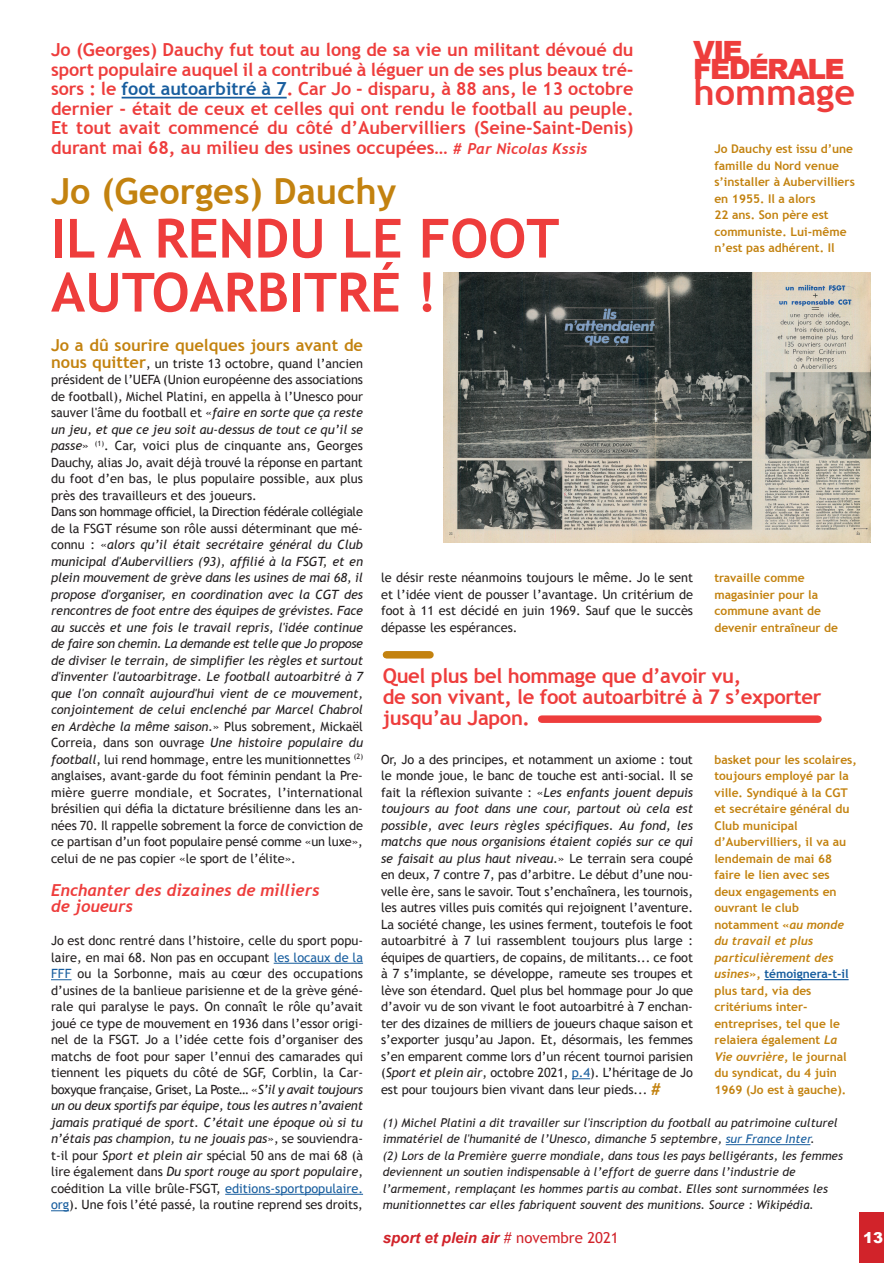
<style>
.page{position:relative;width:893px;height:1263px;background:#fff}
.page>*{position:absolute;margin:0;border:0;box-sizing:border-box;transform-origin:0 0}
.t1{font:700 54px/54px "Trebuchet MS";color:#ee3d3c}
.t2{font:700 36px "Trebuchet MS";color:#c3820f}
.t3{font:700 36px "Trebuchet MS";color:#ee3d3c}
.t4{font:900 27.9px "Arial";letter-spacing:-.06em;color:#ee3d3c}
.t5{font:700 20.25px/21px "Trebuchet MS";letter-spacing:-.02em;color:#ee3d3c}
.t6{font:700 18px/19.5px "Trebuchet MS";color:#ee3d3c;text-align:justify}
.t7{font:italic 700 16.5px/16.5px "Trebuchet";color:#ee3d3c}
.t8{font:700 16.5px "Trebuchet MS";color:#c3820f}
.t9{font:italic 700 15px "Arial";color:#d1232a}
.t10{font:900 15px "Arial";color:#fff}
.t11{font:12.75px/16.5px "Trebuchet MS";letter-spacing:-.005em;color:#231f20;text-align:justify}
.t12{font:700 12px/16.5px "Trebuchet MS";color:#c3820f}
.t13{font:italic 12px/16.5px "Trebuchet MS";color:#231f20}
.t14{font:italic 700 12px/16.5px "Trebuchet";color:#c3820f}
.s1{color:#175d9e}
.s2{font-family:"Trebuchet";font-style:italic;font-size:15px}
.s3{font-weight:700;font-size:16.5px;color:#c3820f}
.s4{font-style:italic}
.s5{font-family:"Trebuchet";font-style:italic}
.s6{font-family:"Trebuchet MS";font-style:normal}
.s7{font-family:"Trebuchet MS";font-weight:400;font-style:normal}
</style>
<div class="page">
<div style="left:859px;top:1212px;width:24px;height:51px;background:#d1232a"></div>
<hr style="left:764px;top:979px;width:85px;height:1px;background:#175d9e">
<hr style="left:726px;top:1144px;width:84px;height:1px;background:#175d9e">
<hr style="left:274px;top:963px;width:89px;height:1px;background:#175d9e">
<svg style="left:51px;top:979px;width:21px;height:1px"></svg>
<hr style="left:225px;top:1194px;width:138px;height:1px;background:#175d9e">
<svg style="left:51px;top:1210px;width:18px;height:1px"></svg>
<svg style="left:572px;top:1078px;width:18px;height:1px"></svg>
<hr style="left:122px;top:97px;width:165px;height:1px;background:#175d9e">
<div style="left:386px;top:651px;width:44px;height:7px;background:#c3820f"></div>
<div style="left:542px;top:715px;width:276px;height:8px;background:#ee3d3c"></div>
<img style="left:443px;top:272px;width:189px;height:270px">
<img style="left:632px;top:272px;width:239px;height:270px">
<p class="t6" style="left:51px;top:40px;width:584px">Jo (Georges) Dauchy fut tout au long de sa vie un militant dévoué du sport populaire auquel il a contribué à léguer un de ses plus beaux tré&shy;sors : le <span class="s1">foot autoarbitré à 7</span>. Car Jo - disparu, à 88 ans, le 13 octobre dernier - était de ceux et celles qui ont rendu le football au peuple.<br>Et tout avait commencé du côté d’Aubervilliers (Seine-Saint-Denis) durant mai 68, au milieu des usines occupées… <span class="s2"># Par Nicolas Kssis</span></p>
<h2 class="t2" style="left:51px;top:168px;width:347px">Jo (Georges) Dauchy</h2>
<h1 class="t1" style="left:51px;top:211px;width:510px">IL A RENDU LE FOOT<br>AUTOARBITRÉ !</h1>
<h3 class="t4" style="left:693px;top:31px;width:51px">VIE</h3>
<h3 class="t4" style="left:693px;top:49px;width:153px">FEDÉRALE</h3>
<h2 class="t3" style="left:693px;top:70px;width:163px">hommage</h2>
<p class="t12" style="left:714px;top:140px;width:142px">Jo Dauchy est issu d’une famille du Nord venue s’installer à Aubervilliers en 1955. Il a alors<br>22 ans. Son père est communiste. Lui-même n’est pas adhérent. Il</p>
<p class="t8" style="left:51px;top:335px;width:314px">Jo a dû sourire quelques jours avant de</p>
<p class="t11" style="left:51px;top:355px;width:314px;text-align:left"><span class="s3">nous quitter</span>, un triste 13 octobre, quand l’ancien président de l’UEFA (Union européenne des associations de football), Michel Platini, en appella à l’Unesco pour sauver l'âme du football et «<span class="s4">faire en sorte que ça reste un jeu, et que ce jeu soit au-dessus de tout ce qu’il se passe</span>» <sup>(1)</sup>. Car, voici plus de cinquante ans, Georges Dauchy, alias Jo, avait déjà trouvé la réponse en partant du foot d’en bas, le plus populaire possible, aux plus près des travailleurs et des joueurs.<br>Dans son hommage officiel, la Direction fédérale collégiale de la FSGT résume son rôle aussi déterminant que mé&shy;connu : «<span class="s4">alors qu’il était secrétaire général du Club municipal d'Aubervilliers (93), affilié à la FSGT, et en plein mouvement de grève dans les usines de mai 68, il propose d'organiser, en coordination avec la CGT des rencontres de foot entre des équipes de grévistes. Face au succès et une fois le travail repris, l'idée continue de faire son chemin. La demande est telle que Jo propose de diviser le terrain, de simplifier les règles et surtout d'inventer l'autoarbitrage. Le football autoarbitré à 7 que l'on connaît aujourd'hui vient de ce mouvement, conjointement de celui enclenché par Marcel Chabrol en Ardèche la même saison.</span>» Plus sobrement, Mickaël Correia, dans son ouvrage <span class="s4">Une histoire populaire du football</span>, lui rend hommage, entre les munitionnettes <sup>(2) </sup>anglaises, avant-garde du foot féminin pendant la Pre&shy;mière guerre mondiale, et Socrates, l’international brésilien qui défia la dictature brésilienne dans les an&shy;nées 70. Il rappelle sobrement la force de conviction de ce partisan d’un foot populaire pensé comme «un luxe», celui de ne pas copier «le sport de l’élite».</p>
<p class="t7" style="left:51px;top:882px;width:270px">Enchanter des dizaines de milliers de joueurs</p>
<p class="t11" style="left:51px;top:932px;width:314px">Jo est donc rentré dans l’histoire, celle du sport popu&shy;laire, en mai 68. Non pas en occupant <span class="s1">les locaux de la FFF</span> ou la Sorbonne, mais au cœur des occupations d’usines de la banlieue parisienne et de la grève géné&shy;rale qui paralyse le pays. On connaît le rôle qu’avait joué ce type de mouvement en 1936 dans l’essor origi&shy;nel de la FSGT. Jo a l’idée cette fois d’organiser des matchs de foot pour saper l’ennui des camarades qui tiennent les piquets du côté de SGF, Corblin, la Car&shy;boxyque française, Griset, La Poste… «<span class="s4">S’il y avait toujours un ou deux sportifs par équipe, tous les autres n’avaient jamais pratiqué de sport. C’était une époque où si tu n’étais pas champion, tu ne jouais pas</span>», se souviendra&shy;t-il pour <span class="s4">Sport et plein air</span> spécial 50 ans de mai 68 (à lire également dans <span class="s4">Du sport rouge au sport populaire</span>, coédition La ville brûle-FSGT, <span class="s1">editions-sportpopulaire. org</span>). Une fois l’été passé, la routine reprend ses droits,</p>
<p class="t11" style="left:381px;top:569px;width:314px">le désir reste néanmoins toujours le même. Jo le sent et l’idée vient de pousser l’avantage. Un critérium de foot à 11 est décidé en juin 1969. Sauf que le succès dépasse les espérances.</p>
<p class="t12" style="left:714px;top:569px;width:125px">travaille comme magasinier pour la commune avant de devenir entraîneur de</p>
<h3 class="t5" style="left:383px;top:665px;width:440px">Quel plus bel hommage que d’avoir vu,<br>de son vivant, le foot autoarbitré à 7 s’exporter jusqu’au Japon.</h3>
<p class="t11" style="left:381px;top:751px;width:314px">Or, Jo a des principes, et notamment un axiome : tout le monde joue, le banc de touche est anti-social. Il se fait la réflexion suivante : «<span class="s4">Les enfants jouent depuis toujours au foot dans une cour, partout où cela est possible, avec leurs règles spécifiques. Au fond, les matchs que nous organisions étaient copiés sur ce qui se faisait au plus haut niveau.</span>» Le terrain sera coupé en deux, 7 contre 7, pas d’arbitre. Le début d’une nou&shy;velle ère, sans le savoir. Tout s’enchaînera, les tournois, les autres villes puis comités qui rejoignent l’aventure.<br>La société change, les usines ferment, toutefois le foot autoarbitré à 7 lui rassemblent toujours plus large : équipes de quartiers, de copains, de militants... ce foot à 7 s’implante, se développe, rameute ses troupes et lève son étendard. Quel plus bel hommage pour Jo que d’avoir vu de son vivant le foot autoarbitré à 7 enchan&shy;ter des dizaines de milliers de joueurs chaque saison et s’exporter jusqu’au Japon. Et, désormais, les femmes s’en emparent comme lors d’un récent tournoi parisien (<span class="s4">Sport et plein air</span>, octobre 2021, <span class="s1">p.4</span>). L’héritage de Jo est pour toujours bien vivant dans leur pieds... <span class="s3">#</span></p>
<p class="t12" style="left:714px;top:751px;width:144px">basket pour les scolaires, toujours employé par la ville. Syndiqué à la CGT et secrétaire général du<br>Club municipal d’Aubervilliers, il va au lendemain de mai 68 faire le lien avec ses deux engagements en ouvrant le club notamment «<span class="s5">au monde</span></p>
<p class="t14" style="left:714px;top:933px;width:121px">du travail et plus particulièrement des</p>
<p class="t12" style="left:714px;top:965px;width:136px"><span class="s5">usines</span>», <span class="s1">témoignera-t-il </span>plus tard, via des critériums inter&shy;entreprises, tel que le relaiera également <span class="s5">La</span></p>
<p class="t14" style="left:714px;top:1048px;width:134px">Vie ouvrière<span class="s6">, le journal</span></p>
<p class="t12" style="left:714px;top:1064px;width:133px">du syndicat, du 4 juin<br>1969 (Jo est à gauche).</p>
<p class="t13" style="left:383px;top:1114px;width:462px">(1) Michel Platini a dit travailler sur l'inscription du football au patrimoine culturel immatériel de l'humanité de l’Unesco, dimanche 5 septembre, <span class="s1">sur France Inter</span>.<br>(2) Lors de la Première guerre mondiale, dans tous les pays belligérants, les femmes deviennent un soutien indispensable à l’effort de guerre dans l’industrie de l’armement, remplaçant les hommes partis au combat. Elles sont surnommées les munitionnettes car elles fabriquent souvent des munitions. Source : Wikipédia.</p>
<p class="t9" style="left:383px;top:1228px;width:238px">sport et plein air <span class="s7"># novembre 2021</span></p>
<p class="t10" style="left:863px;top:1227px;width:22px">13</p>
</div>
